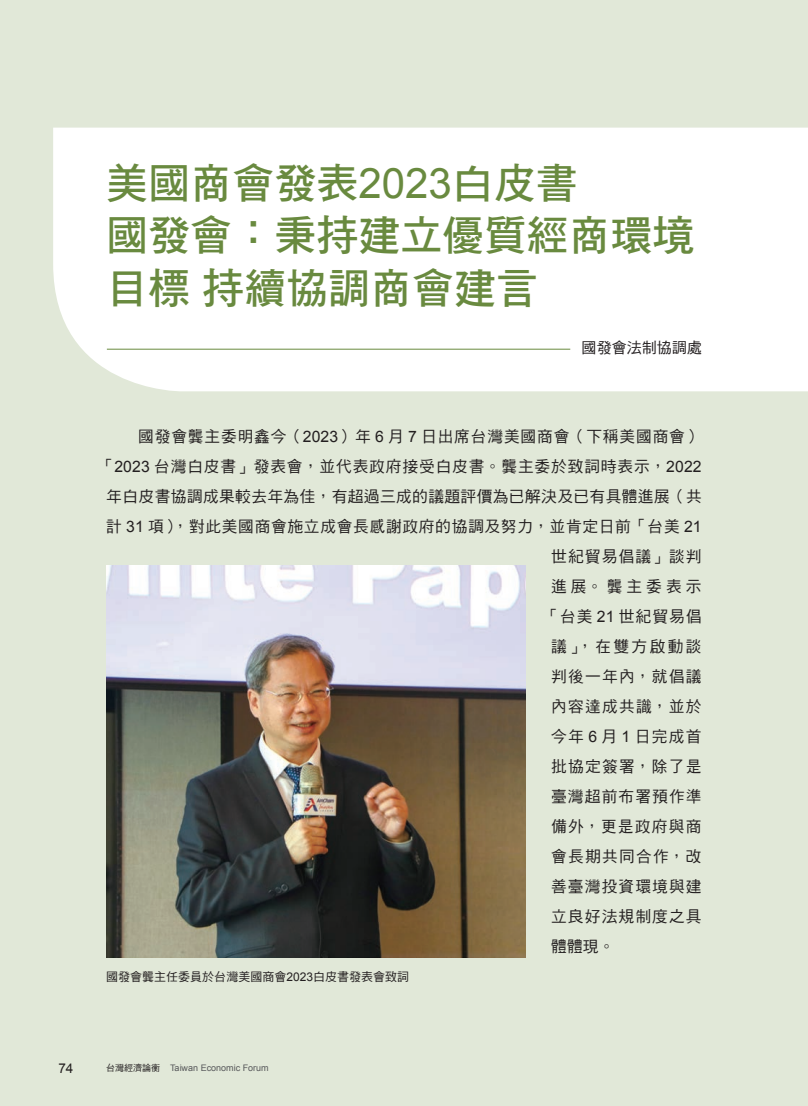
<style>
.page{position:relative;width:808px;height:1106px;background:#e1e8d8}
.page>*{position:absolute;margin:0;border:0;box-sizing:border-box;transform-origin:0 0}
.t1{font:42px/52.5px "DF Hei Std W7";color:#698a3f}
.t2{font:15.75px "DF Hei Std W5";letter-spacing:.055em;color:#231f20}
.t3{font:15.75px "DF Hei Std W5";letter-spacing:.08em;color:#231f20}
.t4{font:15.75px "DF Hei Std W5";letter-spacing:.025em;color:#231f20}
.t5{font:15px "DF Hei Std W5";color:#231f20}
.t6{font:13.5px "Arial";color:#231f20}
.t7{font:12px "DF Hei Std W5";color:#231f20}
.t8{font:9px "Arial";color:#57585a}
.s1{font-family:"Arial"}
.s2{font-family:"DF Hei Std W5";color:#231f20}
</style>
<div class="page">
<div style="left:53px;top:128px;width:755px;height:263px;background:#fff"></div>
<hr style="left:107px;top:349px;width:463px;height:1px;background:#698a3f">
<img style="left:106px;top:566px;width:420px;height:391px">
<h1 class="t1" style="left:106px;top:156px;width:589px">美國商會發表<span class="s1">2023</span>白皮書<br>國發會：秉持建立優質經商環境目標持續協調商會建言</h1>
<p class="t5" style="left:582px;top:340px;width:121px">國發會法制協調處</p>
<p class="t2" style="left:138px;top:427px;width:565px">國發會龔主委明鑫今（<span class="s1">2023</span>）年 <span class="s1">6</span> 月 <span class="s1">7</span> 日出席台灣美國商會（下稱美國商會）</p>
<p class="t2" style="left:98px;top:457px;width:605px">「<span class="s1">2023</span> 台灣白皮書」發表會，並代表政府接受白皮書。龔主委於致詞時表示，<span class="s1">2022</span></p>
<p class="t4" style="left:106px;top:487px;width:597px">年白皮書協調成果較去年為佳，有超過三成的議題評價為已解決及已有具體進展（共</p>
<p class="t2" style="left:106px;top:517px;width:597px">計 <span class="s1">31</span> 項），對此美國商會施立成會長感謝政府的協調及努力，並肯定日前「台美 <span class="s1">21</span></p>
<p class="t2" style="left:551px;top:547px;width:152px">世紀貿易倡議」談判</p>
<p class="t2" style="left:551px;top:578px;width:152px">進展。龔主委表示</p>
<p class="t2" style="left:543px;top:608px;width:160px">「台美 <span class="s1">21</span> 世紀貿易倡</p>
<p class="t2" style="left:551px;top:638px;width:152px">議」，在雙方啟動談</p>
<p class="t3" style="left:551px;top:668px;width:152px">判後一年內，就倡議</p>
<p class="t3" style="left:551px;top:698px;width:152px">內容達成共識，並於</p>
<p class="t2" style="left:551px;top:728px;width:152px">今年<span class="s1">6</span>月<span class="s1">1</span>日完成首</p>
<p class="t3" style="left:551px;top:758px;width:152px">批協定簽署，除了是</p>
<p class="t2" style="left:551px;top:788px;width:152px">臺灣超前布署預作準</p>
<p class="t3" style="left:551px;top:818px;width:152px">備外，更是政府與商</p>
<p class="t3" style="left:551px;top:848px;width:152px">會長期共同合作，改</p>
<p class="t2" style="left:551px;top:878px;width:152px">善臺灣投資環境與建</p>
<p class="t2" style="left:551px;top:908px;width:152px">立良好法規制度之具</p>
<p class="t2" style="left:551px;top:938px;width:65px">體體現。</p>
<p class="t7" style="left:106px;top:970px;width:304px">國發會龔主任委員於台灣美國商會<span class="s1">2023</span>白皮書發表會致詞</p>
<p class="t6" style="left:58px;top:1059px;width:17px">74</p>
<p class="t8" style="left:106px;top:1062px;width:164px"><span class="s2">台灣經濟論衡</span> Taiwan Economic Forum</p>
</div>
